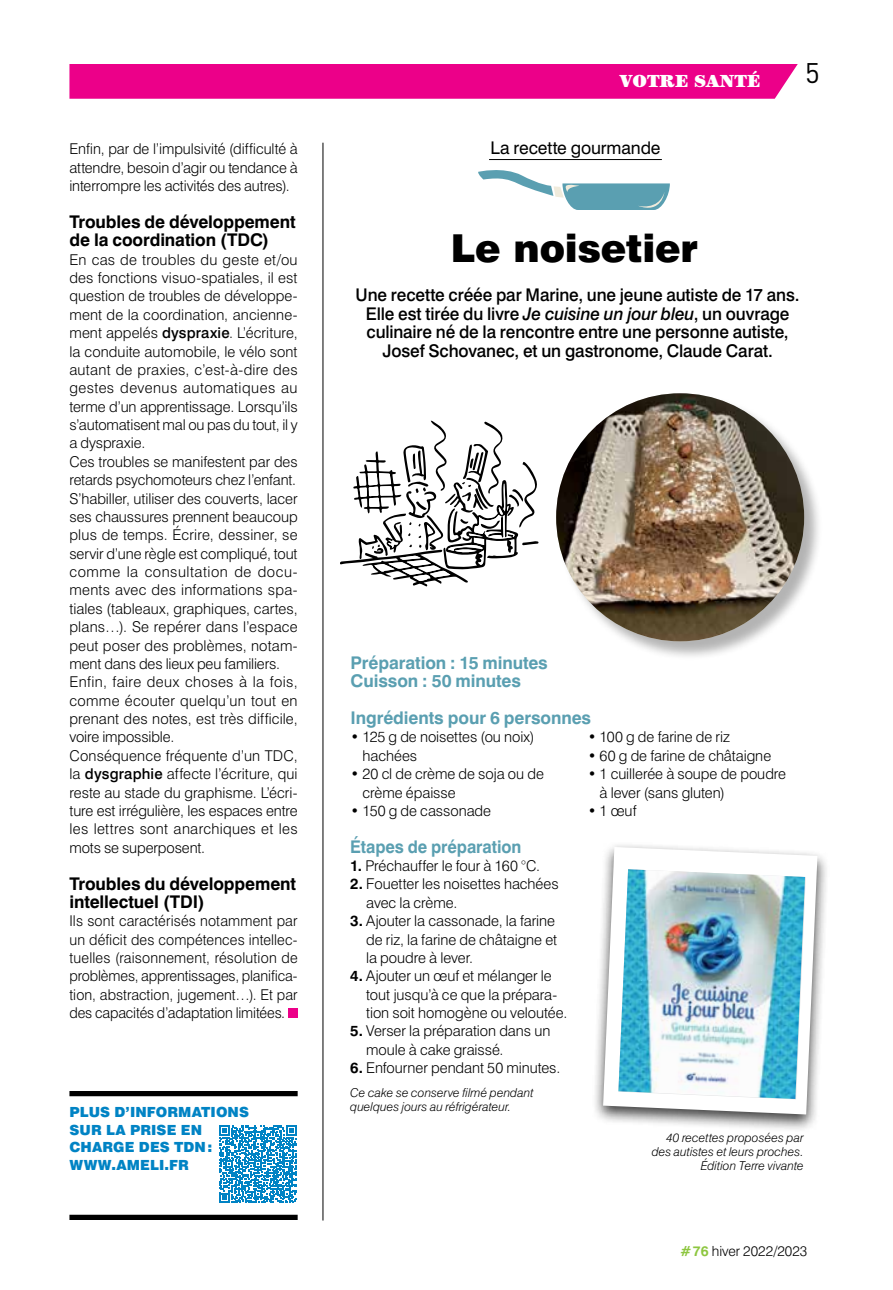
<style>
.page{position:relative;width:893px;height:1290px;background:#fff}
.page>*{position:absolute;margin:0;border:0;box-sizing:border-box;transform-origin:0 0}
.t1{font:900 38.5px "Swiss 721 BT";letter-spacing:-.005em;color:#000}
.t2{font:28px "DIN Pro";color:#000}
.t3{font:500 17.5px/18.4px "Swiss 721 BT";letter-spacing:-.01em;color:#000;text-align:center}
.t4{font:700 17.5px/18.4px "Swiss 721 BT";letter-spacing:-.005em;color:#000}
.t5{font:700 17.5px/18.4px "Swiss 721 BT";letter-spacing:-.005em;color:#5a9fb1}
.t6{font:700 17.5px "Swiss 721 BT";letter-spacing:-.005em;color:#5a9fb1;scale:.95 1}
.t7{font:17.5px "Swiss 721 BT";letter-spacing:-.005em;color:#000}
.t8{font:900 17.5px "Century Std";color:#fff}
.t9{font:300 14.88px/18.4px "Swiss 721 BT";color:#000}
.t10{font:900 14px/17.5px "Swiss 721 BT";letter-spacing:.01em;color:#0083c4}
.t11{font:300 14px "Swiss 721 BT";color:#000}
.t12{font:italic 300 12.25px/14px "Swiss 721 BT";letter-spacing:.005em;color:#000;text-align:right}
.s1{font-weight:500}
.s2{font-style:italic}
.s3{font-weight:700}
.s4{font-weight:700;color:#8dc63f}
</style>
<div class="page">
<svg style="left:219px;top:1125px;width:78px;height:78px"></svg>
<div style="left:69px;top:64px;width:729px;height:35px;background:#ec0089"></div>
<div style="left:591px;top:841px;width:239px;height:292px;background:#000;opacity:.75"></div>
<svg style="left:603px;top:847px;width:214px;height:267px"></svg>
<img style="left:618px;top:869px;width:187px;height:230px">
<hr style="left:489px;top:159px;width:173px;height:1px;background:#000">
<hr style="left:323px;top:143px;width:1px;height:1077px;background:#000">
<div style="left:69px;top:1091px;width:229px;height:5px;background:#000"></div>
<div style="left:69px;top:1215px;width:229px;height:5px;background:#000"></div>
<svg style="left:478px;top:170px;width:192px;height:40px"></svg>
<svg style="left:340px;top:421px;width:198px;height:166px"></svg>
<div style="left:556px;top:394px;width:268px;height:267px;background:#000;opacity:.3"></div>
<img style="left:556px;top:393px;width:248px;height:248px;border-radius:124px">
<div style="left:288px;top:1008px;width:10px;height:10px;background:#ec0089"></div>
<p class="t9" style="left:69px;top:140px;width:230px;text-align:justify">Enfin, par de l’impulsivité (difficulté à attendre, besoin d’agir ou tendance à interrompre les activités des autres).</p>
<p class="t4" style="left:69px;top:212px;width:228px">Troubles de développement de la coordination (TDC)</p>
<p class="t9" style="left:69px;top:250px;width:230px">En cas de troubles du geste et/ou des fonctions visuo-spatiales, il est question de troubles de développe&shy;ment de la coordination, ancienne&shy;ment appelés <span class="s1">dyspraxie</span>. L’écriture, la conduite automobile, le vélo sont autant de praxies, c’est-à-dire des gestes devenus automatiques au terme d’un apprentissage. Lorsqu’ils s’automatisent mal ou pas du tout, il y a dyspraxie.<br>Ces troubles se manifestent par des retards psychomoteurs chez l’enfant.<br>S’habiller, utiliser des couverts, lacer ses chaussures prennent beaucoup plus de temps. Écrire, dessiner, se servir d’une règle est compliqué, tout comme la consultation de docu&shy;ments avec des informations spa&shy;tiales (tableaux, graphiques, cartes, plans…). Se repérer dans l’espace peut poser des problèmes, notam&shy;ment dans des lieux peu familiers.<br>Enfin, faire deux choses à la fois, comme écouter quelqu’un tout en prenant des notes, est très difficile, voire impossible.<br>Conséquence fréquente d’un TDC, la <span class="s1">dysgraphie</span> affecte l’écriture, qui reste au stade du graphisme. L’écri&shy;ture est irrégulière, les espaces entre les lettres sont anarchiques et les mots se superposent.</p>
<p class="t4" style="left:69px;top:874px;width:228px">Troubles du développement intellectuel (TDI)</p>
<p class="t9" style="left:69px;top:911px;width:230px;text-align:justify">Ils sont caractérisés notamment par un déficit des compétences intellec&shy;tuelles (raisonnement, résolution de problèmes, apprentissages, planifica&shy;tion, abstraction, jugement…). Et par des capacités d’adaptation limitées.</p>
<p class="t10" style="left:69px;top:1103px;width:181px">PLUS D’INFORMATIONS<br>SUR LA PRISE EN<br>CHARGE DES TDN:<br>WWW.AMELI.FR</p>
<p class="t8" style="left:620px;top:71px;width:142px">VOTRE SANTÉ</p>
<p class="t7" style="left:490px;top:137px;width:171px">La recette gourmande</p>
<h2 class="t2" style="left:805px;top:54px;width:16px">5</h2>
<h1 class="t1" style="left:451px;top:225px;width:249px">Le noisetier</h1>
<p class="t3" style="left:356px;top:286px;width:445px">Une recette créée par Marine, une jeune autiste de 17 ans.<br>Elle est tirée du livre <span class="s2">Je cuisine un jour bleu</span>, un ouvrage culinaire né de la rencontre entre une personne autiste, Josef Schovanec, et un gastronome, Claude Carat.</p>
<p class="t5" style="left:351px;top:653px;width:199px">Préparation : 15 minutes<br>Cuisson : 50 minutes</p>
<p class="t5" style="left:351px;top:708px;width:242px">Ingrédients pour 6 personnes</p>
<p class="t9" style="left:363px;top:728px;width:174px;text-indent:-12px">• 125 g de noisettes (ou noix) hachées</p>
<p class="t9" style="left:363px;top:764px;width:183px;text-indent:-12px">• 20 cl de crème de soja ou de crème épaisse</p>
<p class="t9" style="left:351px;top:801px;width:142px">• 150 g de cassonade</p>
<p class="t9" style="left:588px;top:728px;width:144px">• 100 g de farine de riz</p>
<p class="t9" style="left:588px;top:746px;width:185px">• 60 g de farine de châtaigne</p>
<p class="t9" style="left:600px;top:764px;width:188px;text-indent:-12px">• 1 cuillerée à soupe de poudre à lever (sans gluten)</p>
<p class="t9" style="left:588px;top:801px;width:50px">• 1 œuf</p>
<p class="t6" style="left:350px;top:836px;width:182px">Étapes de préparation</p>
<p class="t9" style="left:350px;top:856px;width:191px"><span class="s3">1.</span> Préchauffer le four à 160 °C.</p>
<p class="t9" style="left:366px;top:875px;width:194px;text-indent:-16px"><span class="s3">2.</span> Fouetter les noisettes hachées avec la crème.</p>
<p class="t9" style="left:366px;top:911px;width:192px;text-indent:-16px"><span class="s3">3.</span> Ajouter la cassonade, la farine de riz, la farine de châtaigne et la poudre à lever.</p>
<p class="t9" style="left:366px;top:967px;width:203px;text-indent:-16px"><span class="s3">4.</span> Ajouter un œuf et mélanger le tout jusqu’à ce que la prépara&shy;tion soit homogène ou veloutée.</p>
<p class="t9" style="left:366px;top:1022px;width:186px;text-indent:-16px"><span class="s3">5.</span> Verser la préparation dans un moule à cake graissé.</p>
<p class="t9" style="left:350px;top:1058px;width:212px"><span class="s3">6.</span> Enfourner pendant 50 minutes.</p>
<p class="t12" style="left:350px;top:1086px;width:185px;text-align:left">Ce cake se conserve filmé pendant quelques jours au réfrigérateur.</p>
<p class="t12" style="left:652px;top:1130px;width:154px">40 recettes proposées par des autistes et leurs proches.<br>Édition Terre vivante</p>
<p class="t11" style="left:681px;top:1242px;width:128px"><span class="s4">#76</span> hiver 2022/2023</p>
</div>
